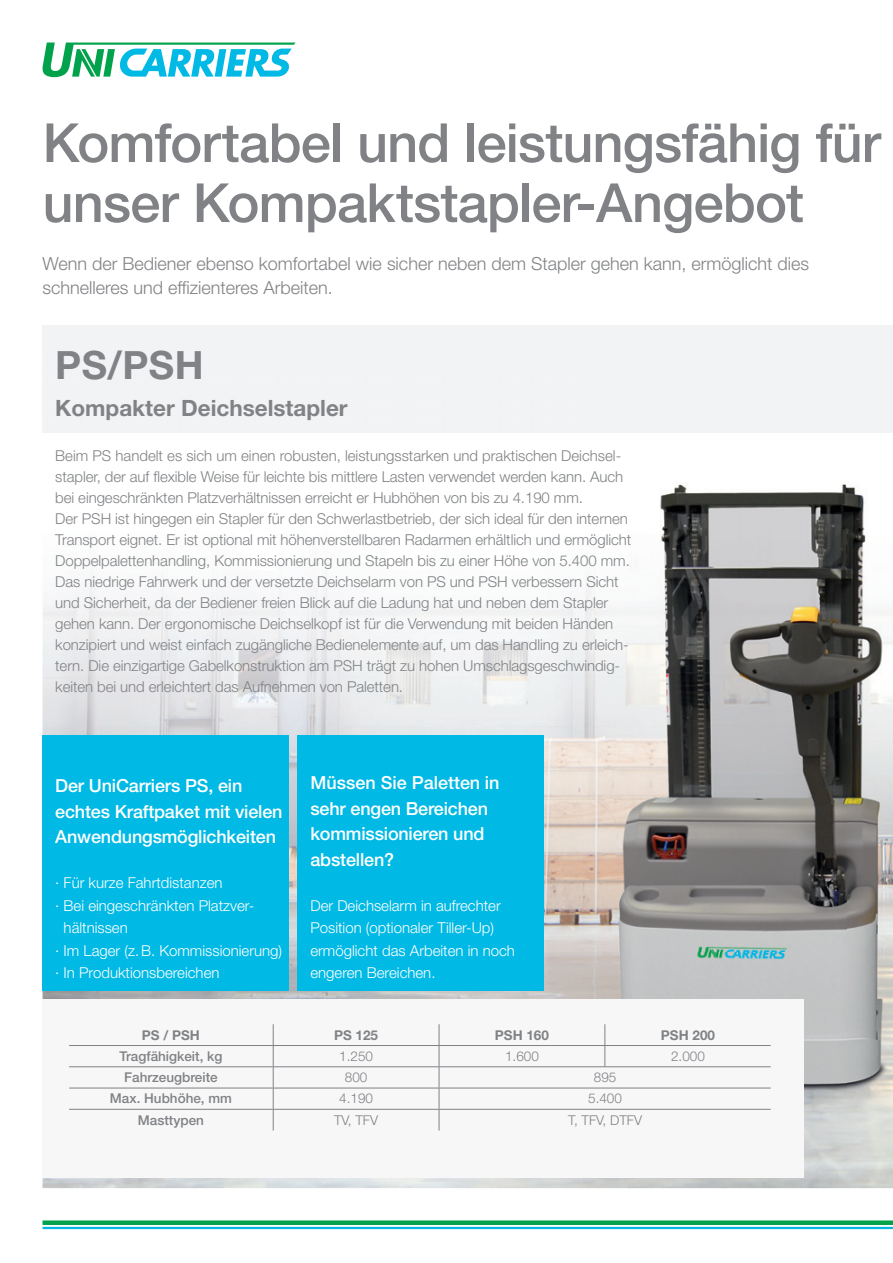
<style>
.page{position:relative;width:893px;height:1263px;background:#fff}
.page>*{position:absolute;margin:0;border:0;box-sizing:border-box;transform-origin:0 0}
.t1{font:500 54px/60px "Helvetica Neue LT Pro";letter-spacing:-.015em;color:#808285}
.t2{font:700 39px "Helvetica Neue LT Pro";color:#808285}
.t3{font:700 22.5px "Helvetica Neue LT Pro";color:#808285}
.t4{font:500 18px/25.5px "Helvetica Neue LT Pro";letter-spacing:-.01em;color:#fff}
.t5{font:300 18px/24px "Helvetica Neue LT Pro";color:#808285}
.t6{font:300 15px/21px "Helvetica Neue LT Pro";letter-spacing:-.005em;color:#808285}
.t7{font:300 15px/22.5px "Helvetica Neue LT Pro";color:#fff}
.t8{font:500 13.5px "Helvetica Neue LT Pro";color:#808285}
.t9{font:300 13.5px "Helvetica Neue LT Pro";color:#808285}
.t10{font:700 13.5px "Helvetica Neue LT Pro";color:#808285}
</style>
<div class="page">
<div style="left:43px;top:326px;width:850px;height:106px;background:#f2f3f4"></div>
<img style="left:43px;top:432px;width:585px;height:756px">
<img style="left:603px;top:432px;width:290px;height:677px">
<div style="left:43px;top:999px;width:761px;height:179px;background:#f7f7f8"></div>
<div style="left:43px;top:736px;width:246px;height:255px;background:#00b9e4"></div>
<div style="left:298px;top:736px;width:246px;height:255px;background:#00b9e4"></div>
<hr style="left:69px;top:1045px;width:702px;height:1px;background:#808285">
<hr style="left:69px;top:1066px;width:702px;height:1px;background:#808285">
<hr style="left:69px;top:1088px;width:702px;height:1px;background:#808285">
<hr style="left:69px;top:1109px;width:702px;height:1px;background:#808285">
<svg style="left:604px;top:1024px;width:1px;height:42px"></svg>
<svg style="left:273px;top:1024px;width:1px;height:106px"></svg>
<svg style="left:439px;top:1024px;width:1px;height:106px"></svg>
<svg style="left:42px;top:43px;width:253px;height:34px"></svg>
<div style="left:43px;top:1220px;width:850px;height:5px;background:#00a34c"></div>
<hr style="left:43px;top:1227px;width:850px;height:2px;background:#00b9e4">
<h1 class="t1" style="left:43px;top:118px;width:840px">Komfortabel und leistungsfähig für unser Kompaktstapler-Angebot</h1>
<p class="t5" style="left:43px;top:253px;width:768px">Wenn der Bediener ebenso komfortabel wie sicher neben dem Stapler gehen kann, ermöglicht dies schnelleres und effizienteres Arbeiten.</p>
<h2 class="t2" style="left:55px;top:351px;width:150px">PS/PSH</h2>
<h3 class="t3" style="left:55px;top:400px;width:294px">Kompakter Deichselstapler</h3>
<p class="t6" style="left:55px;top:446px;width:578px">Beim PS handelt es sich um einen robusten, leistungsstarken und praktischen Deichsel&shy;stapler, der auf flexible Weise für leichte bis mittlere Lasten verwendet werden kann. Auch bei eingeschränkten Platzverhältnissen erreicht er Hubhöhen von bis zu 4.190 mm.<br>Der PSH ist hingegen ein Stapler für den Schwerlastbetrieb, der sich ideal für den internen Transport eignet. Er ist optional mit höhenverstellbaren Radarmen erhältlich und ermöglicht Doppelpalettenhandling, Kommissionierung und Stapeln bis zu einer Höhe von 5.400 mm.<br>Das niedrige Fahrwerk und der versetzte Deichselarm von PS und PSH verbessern Sicht und Sicherheit, da der Bediener freien Blick auf die Ladung hat und neben dem Stapler gehen kann. Der ergonomische Deichselkopf ist für die Verwendung mit beiden Händen konzipiert und weist einfach zugängliche Bedienelemente auf, um das Handling zu erleich&shy;tern. Die einzigartige Gabelkonstruktion am PSH trägt zu hohen Umschlagsgeschwindig&shy;keiten bei und erleichtert das Aufnehmen von Paletten.</p>
<p class="t4" style="left:55px;top:775px;width:229px">Der UniCarriers PS, ein echtes Kraftpaket mit vielen<br>Anwendungsmöglichkeiten</p>
<p class="t7" style="left:55px;top:873px;width:169px">· Für kurze Fahrtdistanzen</p>
<p class="t7" style="left:55px;top:895px;width:200px">· Bei eingeschränkten Platzver-</p>
<p class="t7" style="left:64px;top:918px;width:66px">hältnissen</p>
<p class="t7" style="left:55px;top:940px;width:228px">· Im Lager (z. B. Kommissionierung)</p>
<p class="t7" style="left:55px;top:963px;width:166px">· In Produktionsbereichen</p>
<p class="t4" style="left:310px;top:772px;width:191px">Müssen Sie Paletten in sehr engen Bereichen kommissionieren und abstellen?</p>
<p class="t7" style="left:310px;top:895px;width:206px">Der Deichselarm in aufrechter<br>Position (optionaler Tiller-Up) ermöglicht das Arbeiten in noch engeren Bereichen.</p>
<p class="t10" style="left:142px;top:1030px;width:60px">PS / PSH</p>
<p class="t10" style="left:334px;top:1030px;width:46px">PS 125</p>
<p class="t10" style="left:495px;top:1030px;width:56px">PSH 160</p>
<p class="t10" style="left:661px;top:1030px;width:56px">PSH 200</p>
<p class="t8" style="left:119px;top:1051px;width:105px">Tragfähigkeit, kg</p>
<p class="t9" style="left:339px;top:1051px;width:35px">1.250</p>
<p class="t9" style="left:505px;top:1051px;width:35px">1.600</p>
<p class="t9" style="left:671px;top:1051px;width:35px">2.000</p>
<p class="t8" style="left:124px;top:1072px;width:95px">Fahrzeugbreite</p>
<p class="t9" style="left:345px;top:1072px;width:24px">800</p>
<p class="t9" style="left:594px;top:1072px;width:24px">895</p>
<p class="t8" style="left:110px;top:1094px;width:124px">Max. Hubhöhe, mm</p>
<p class="t9" style="left:339px;top:1094px;width:35px">4.190</p>
<p class="t9" style="left:588px;top:1094px;width:35px">5.400</p>
<p class="t8" style="left:138px;top:1115px;width:68px">Masttypen</p>
<p class="t9" style="left:334px;top:1115px;width:46px">TV, TFV</p>
<p class="t9" style="left:568px;top:1115px;width:76px">T, TFV, DTFV</p>
</div>
